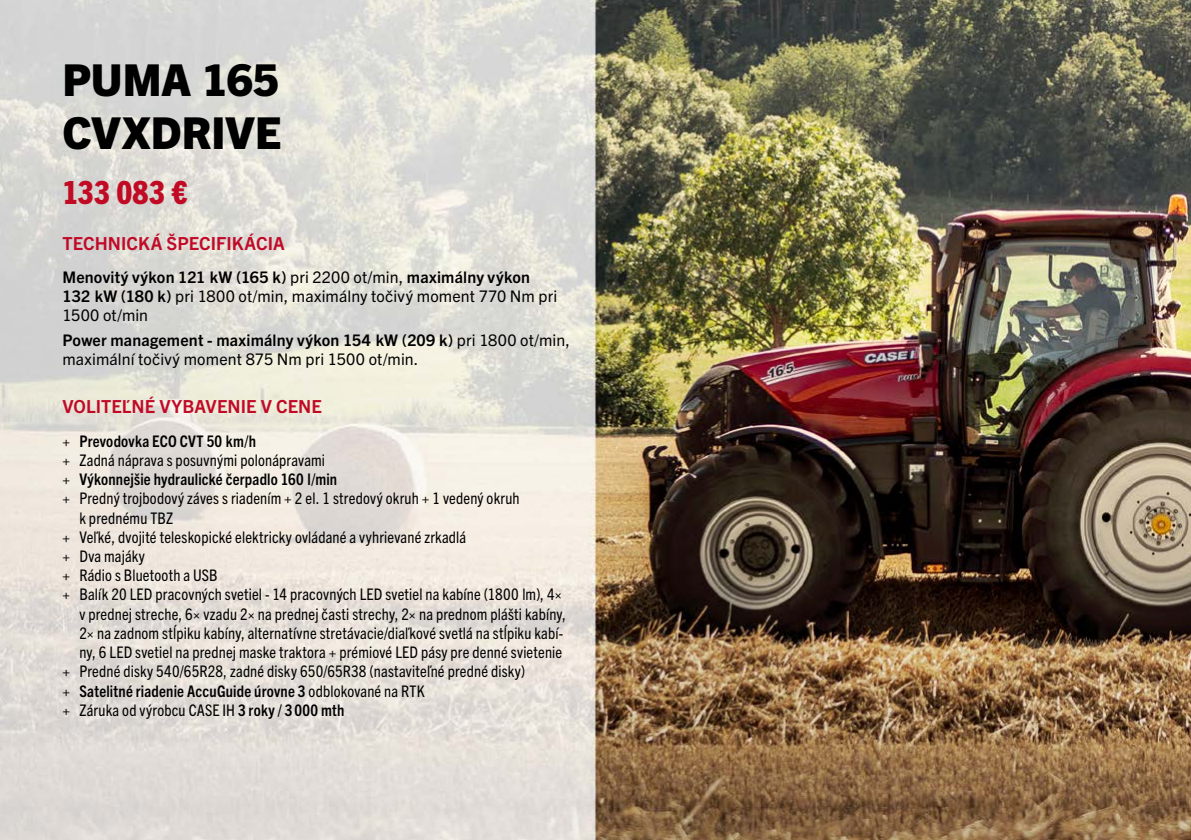
<style>
.page{position:relative;width:1191px;height:840px;background:#fff}
.page>*{position:absolute;margin:0;border:0;box-sizing:border-box;transform-origin:0 0}
.t1{font:800 44px/52.8px "Trade Gothic Next LT Pro";color:#000}
.t2{font:800 condensed 32px "Trade Gothic Next LT Pro";letter-spacing:.005em;color:#c10b25}
.t3{font:700 18px "Trade Gothic Next LT Pro";letter-spacing:.005em;color:#c10a27}
.t4{font:condensed 16px "Trade Gothic Next LT Pro";letter-spacing:.01em;color:#000}
.t5{font:16px/19.2px "Trade Gothic Next LT Pro";letter-spacing:.01em;color:#000}
.t6{font:700 condensed 16px "Trade Gothic Next LT Pro";letter-spacing:.01em;color:#000}
.s1{font-weight:700}
.s2{font-weight:400}
</style>
<div class="page">
<img style="left:0;top:0;width:1191px;height:839px">
<h1 class="t1" style="left:62px;top:51px;width:220px">PUMA 165<br>CVXDRIVE</h1>
<h2 class="t2" style="left:62px;top:170px;width:127px">133 083 €</h2>
<p class="t3" style="left:62px;top:231px;width:224px">TECHNICKÁ ŠPECIFIKÁCIA</p>
<p class="t5" style="left:62px;top:266px;width:496px"><span class="s1">Menovitý výkon 121 kW (165 k)</span> pri 2200 ot/min, <span class="s1">maximálny výkon<br>132 kW (180 k)</span> pri 1800 ot/min, maximálny točivý moment 770 Nm pri<br>1500 ot/min</p>
<p class="t5" style="left:62px;top:329px;width:509px"><span class="s1">Power management - maximálny výkon 154 kW (209 k)</span> pri 1800 ot/min, maximální točivý moment 875 Nm pri 1500 ot/min.</p>
<p class="t3" style="left:62px;top:394px;width:261px">VOLITEĽNÉ VYBAVENIE V CENE</p>
<p class="t6" style="left:62px;top:429px;width:195px"><span class="s2">+</span> Prevodovka ECO CVT 50 km/h</p>
<p class="t4" style="left:62px;top:449px;width:264px">+ Zadná náprava s posuvnými polonápravami</p>
<p class="t6" style="left:62px;top:468px;width:276px"><span class="s2">+</span> Výkonnejšie hydraulické čerpadlo 160 l/min</p>
<p class="t4" style="left:62px;top:487px;width:459px">+ Predný trojbodový záves s riadením + 2 el. 1 stredový okruh + 1 vedený okruh</p>
<p class="t4" style="left:79px;top:506px;width:95px">k prednému TBZ</p>
<p class="t4" style="left:62px;top:525px;width:405px">+ Veľké, dvojité teleskopické elektricky ovládané a vyhrievané zrkadlá</p>
<p class="t4" style="left:62px;top:545px;width:84px">+ Dva majáky</p>
<p class="t4" style="left:62px;top:564px;width:157px">+ Rádio s Bluetooth a USB</p>
<p class="t4" style="left:62px;top:583px;width:501px">+ Balík 20 LED pracovných svetiel - 14 pracovných LED svetiel na kabíne (1800 lm), 4×</p>
<p class="t4" style="left:79px;top:602px;width:488px">v prednej streche, 6× vzadu 2× na prednej časti strechy, 2× na prednom plášti kabíny,</p>
<p class="t4" style="left:79px;top:621px;width:485px">2× na zadnom stĺpiku kabíny, alternatívne stretávacie/diaľkové svetlá na stĺpiku kabí-</p>
<p class="t4" style="left:79px;top:641px;width:484px">ny, 6 LED svetiel na prednej maske traktora + prémiové LED pásy pre denné svietenie</p>
<p class="t4" style="left:62px;top:660px;width:464px">+ Predné disky 540/65R28, zadné disky 650/65R38 (nastaviteľné predné disky)</p>
<p class="t6" style="left:62px;top:679px;width:364px"><span class="s2">+</span> Satelitné riadenie AccuGuide úrovne 3 <span class="s2">odblokované na RTK</span></p>
<p class="t4" style="left:62px;top:698px;width:283px">+ Záruka od výrobcu CASE IH <span class="s1">3 roky / 3000 mth</span></p>
</div>
